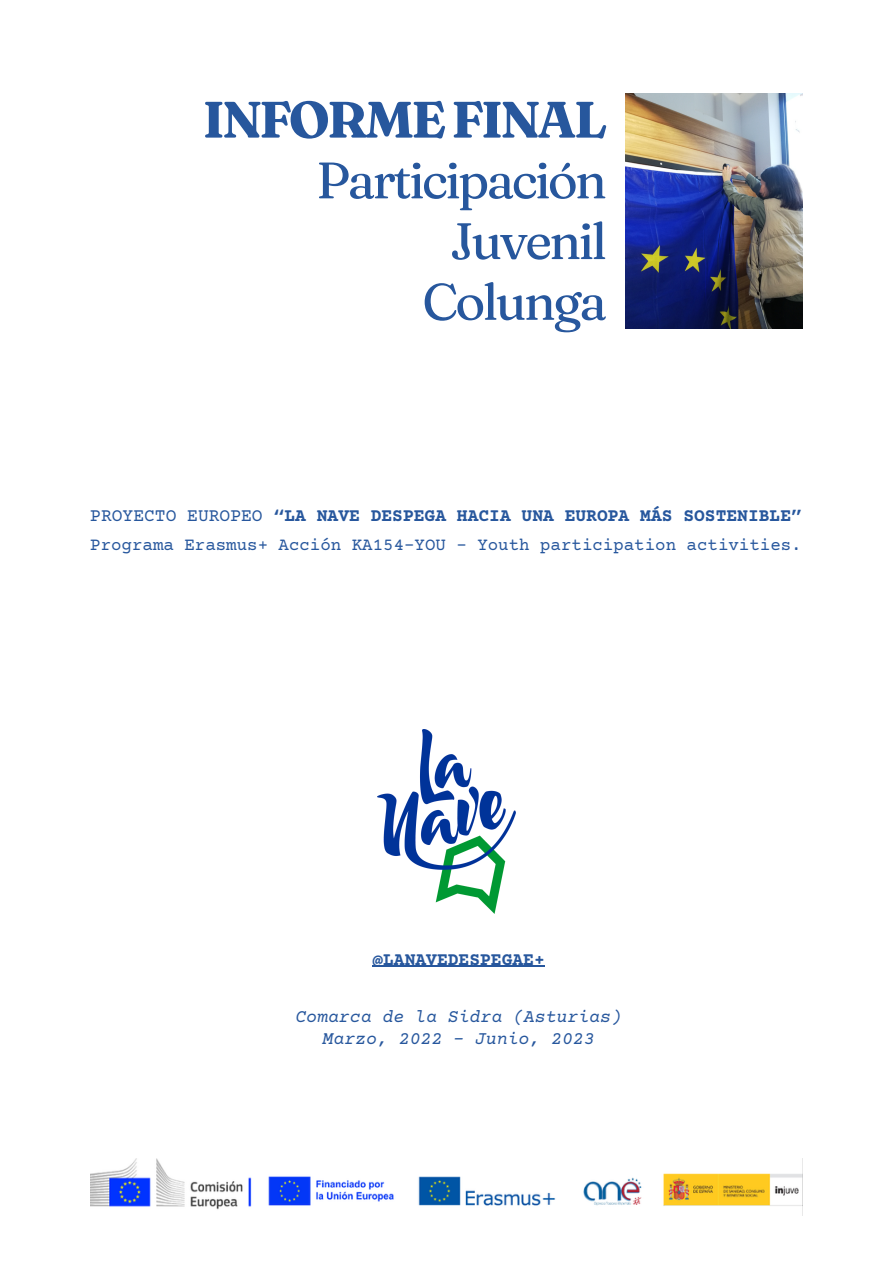
<style>
.page{position:relative;width:893px;height:1264px;background:#fff}
.page>*{position:absolute;margin:0;border:0;box-sizing:border-box;transform-origin:0 0}
.t1{font:51.15px/60.8px "Fraunces 9 pt";letter-spacing:-.055em;color:#27579d;text-align:right}
.t2{font:italic 18.15px "Courier Prime";color:#27579d}
.t3{font:700 18px "Courier Prime";color:#27579d}
.t4{font:17.4px "Courier Prime";color:#27579d}
.s1{font-weight:700}
.s2{font-weight:400}
</style>
<div class="page">
<img style="left:625px;top:94px;width:177px;height:235px">
<img style="left:378px;top:729px;width:137px;height:184px">
<img style="left:90px;top:1158px;width:712px;height:52px">
<hr style="left:372px;top:965px;width:173px;height:1px;background:#27579d">
<p class="t1" style="left:202px;top:89px;width:406px"><span class="s1">INFORME FINAL<br></span>Participación<br>Juvenil</p>
<p class="t1" style="left:422px;top:271px;width:186px">Colunga</p>
<p class="t3" style="left:90px;top:507px;width:713px"><span class="s2">PROYECTO EUROPEO</span> “LA NAVE DESPEGA HACIA UNA EUROPA MÁS SOSTENIBLE”</p>
<p class="t4" style="left:90px;top:536px;width:713px">Programa Erasmus+ Acción KA154-YOU - Youth participation activities.</p>
<p class="t3" style="left:372px;top:950px;width:174px">@LANAVEDESPEGAE+</p>
<p class="t2" style="left:295px;top:1008px;width:328px">Comarca de la Sidra (Asturias)</p>
<p class="t2" style="left:322px;top:1029px;width:273px">Marzo, 2022 - Junio, 2023</p>
</div>
